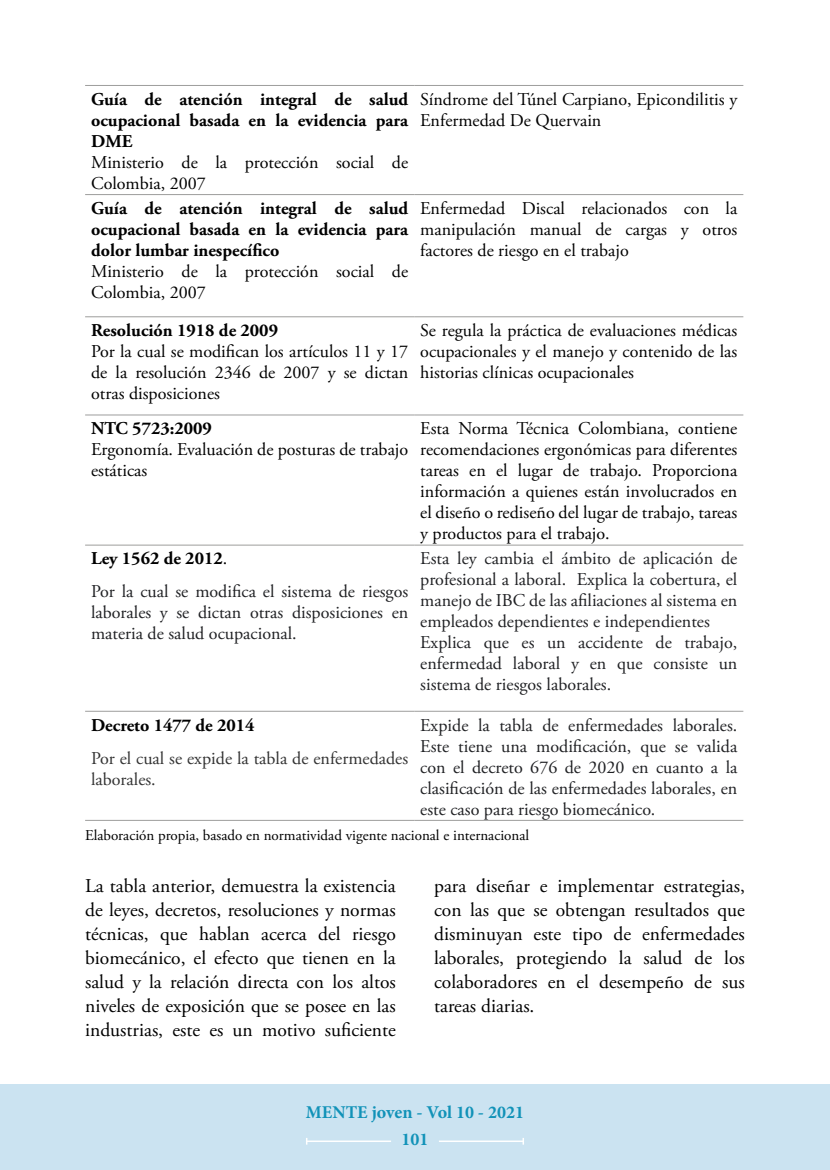
<style>
.page{position:relative;width:830px;height:1170px;background:#fff}
.page>*{position:absolute;margin:0;border:0;box-sizing:border-box;transform-origin:0 0}
.t1{font:19.5px/24px "Adobe Garamond Pro";color:#000;text-align:justify}
.t2{font:18px/21px "Adobe Garamond Pro";color:#000}
.t3{font:18px/21px "Adobe Garamond Pro";color:#202124}
.t4{font:700 18px/21px "Adobe Garamond Pro";color:#000;text-align:justify}
.t5{font:18px/21px "Adobe Garamond Pro";color:#333}
.t6{font:700 18px/26.5px "Minion Pro";color:#1192b8;text-align:center}
.t7{font:15px "Adobe Garamond Pro";color:#000}
.s1{font-weight:700;color:#000}
.s2{color:#000}
</style>
<div class="page">
<div style="left:0;top:1084px;width:829px;height:85px;background:#cbe3f1"></div>
<hr style="left:306px;top:1140px;width:85px;height:1px;background:#fff">
<hr style="left:438px;top:1140px;width:85px;height:1px;background:#fff">
<hr style="left:85px;top:85px;width:329px;height:1px;background:#9d9d9c">
<hr style="left:414px;top:85px;width:329px;height:1px;background:#9d9d9c">
<hr style="left:85px;top:194px;width:329px;height:1px;background:#9d9d9c">
<hr style="left:414px;top:194px;width:329px;height:1px;background:#9d9d9c">
<hr style="left:85px;top:316px;width:329px;height:1px;background:#9d9d9c">
<hr style="left:414px;top:316px;width:329px;height:1px;background:#9d9d9c">
<hr style="left:85px;top:414px;width:329px;height:1px;background:#9d9d9c">
<hr style="left:414px;top:414px;width:329px;height:1px;background:#9d9d9c">
<hr style="left:85px;top:544px;width:329px;height:1px;background:#9d9d9c">
<hr style="left:414px;top:544px;width:329px;height:1px;background:#9d9d9c">
<hr style="left:85px;top:710px;width:329px;height:1px;background:#9d9d9c">
<hr style="left:414px;top:710px;width:329px;height:1px;background:#9d9d9c">
<hr style="left:85px;top:820px;width:329px;height:1px;background:#9d9d9c">
<hr style="left:414px;top:820px;width:329px;height:1px;background:#9d9d9c">
<p class="t4" style="left:91px;top:89px;width:318px">Guía de atención integral de salud ocupacional basada en la evidencia para DME</p>
<p class="t2" style="left:91px;top:152px;width:318px">Ministerio de la protección social de<br>Colombia, 2007</p>
<p class="t4" style="left:91px;top:198px;width:318px">Guía de atención integral de salud ocupacional basada en la evidencia para dolor lumbar inespecífico</p>
<p class="t2" style="left:91px;top:261px;width:318px">Ministerio de la protección social de<br>Colombia, 2007</p>
<p class="t4" style="left:91px;top:320px;width:188px">Resolución 1918 de 2009</p>
<p class="t2" style="left:91px;top:341px;width:318px;text-align:justify">Por la cual se modifican los artículos 11 y 17 de la resolución 2346 de 2007 y se dictan otras disposiciones</p>
<p class="t4" style="left:91px;top:418px;width:122px">NTC 5723:2009</p>
<p class="t2" style="left:91px;top:439px;width:318px">Ergonomía. Evaluación de posturas de trabajo estáticas</p>
<p class="t3" style="left:91px;top:542px;width:318px;line-height:33px"><span class="s1">Ley 1562 de 2012</span><span class="s2">.<br></span>Por la cual se modifica el sistema de riesgos</p>
<p class="t3" style="left:91px;top:602px;width:318px">laborales y se dictan otras disposiciones en materia de salud ocupacional.</p>
<p class="t2" style="left:420px;top:89px;width:318px">Síndrome del Túnel Carpiano, Epicondilitis y<br>Enfermedad De Quervain</p>
<p class="t2" style="left:420px;top:198px;width:318px;text-align:justify">Enfermedad Discal relacionados con la manipulación manual de cargas y otros factores de riesgo en el trabajo</p>
<p class="t2" style="left:420px;top:320px;width:318px;text-align:justify">Se regula la práctica de evaluaciones médicas ocupacionales y el manejo y contenido de las historias clínicas ocupacionales</p>
<p class="t2" style="left:420px;top:418px;width:318px;text-align:justify">Esta Norma Técnica Colombiana, contiene recomendaciones ergonómicas para diferentes tareas en el lugar de trabajo. Proporciona información a quienes están involucrados en el diseño o rediseño del lugar de trabajo, tareas y productos para el trabajo.</p>
<p class="t3" style="left:420px;top:548px;width:318px">Esta ley cambia el ámbito de aplicación de profesional a laboral. Explica la cobertura, el manejo de IBC de las afiliaciones al sistema en empleados dependientes e independientes Explica que es un accidente de trabajo, enfermedad laboral y en que consiste un sistema de riesgos laborales.</p>
<p class="t3" style="left:420px;top:715px;width:318px;text-align:justify">Expide la tabla de enfermedades laborales.<br>Este tiene una modificación, que se valida con el decreto 676 de 2020 en cuanto a la clasificación de las enfermedades laborales, en este caso para riesgo biomecánico.</p>
<p class="t7" style="left:85px;top:825px;width:445px">Elaboración propia, basado en normatividad vigente nacional e internacional</p>
<p class="t1" style="left:85px;top:873px;width:312px">La tabla anterior, demuestra la existencia de leyes, decretos, resoluciones y normas técnicas, que hablan acerca del riesgo biomecánico, el efecto que tienen en la salud y la relación directa con los altos niveles de exposición que se posee en las industrias, este es un motivo suficiente</p>
<p class="t1" style="left:434px;top:874px;width:312px">para diseñar e implementar estrategias, con las que se obtengan resultados que disminuyan este tipo de enfermedades laborales, protegiendo la salud de los colaboradores en el desempeño de sus tareas diarias.</p>
<p class="t4" style="left:91px;top:714px;width:165px">Decreto 1477 de 2014</p>
<p class="t5" style="left:91px;top:747px;width:318px">Por el cual se expide la tabla de enfermedades laborales.</p>
<p class="t6" style="left:306px;top:1098px;width:219px">MENTE joven - Vol 10 - 2021<br>101</p>
</div>
